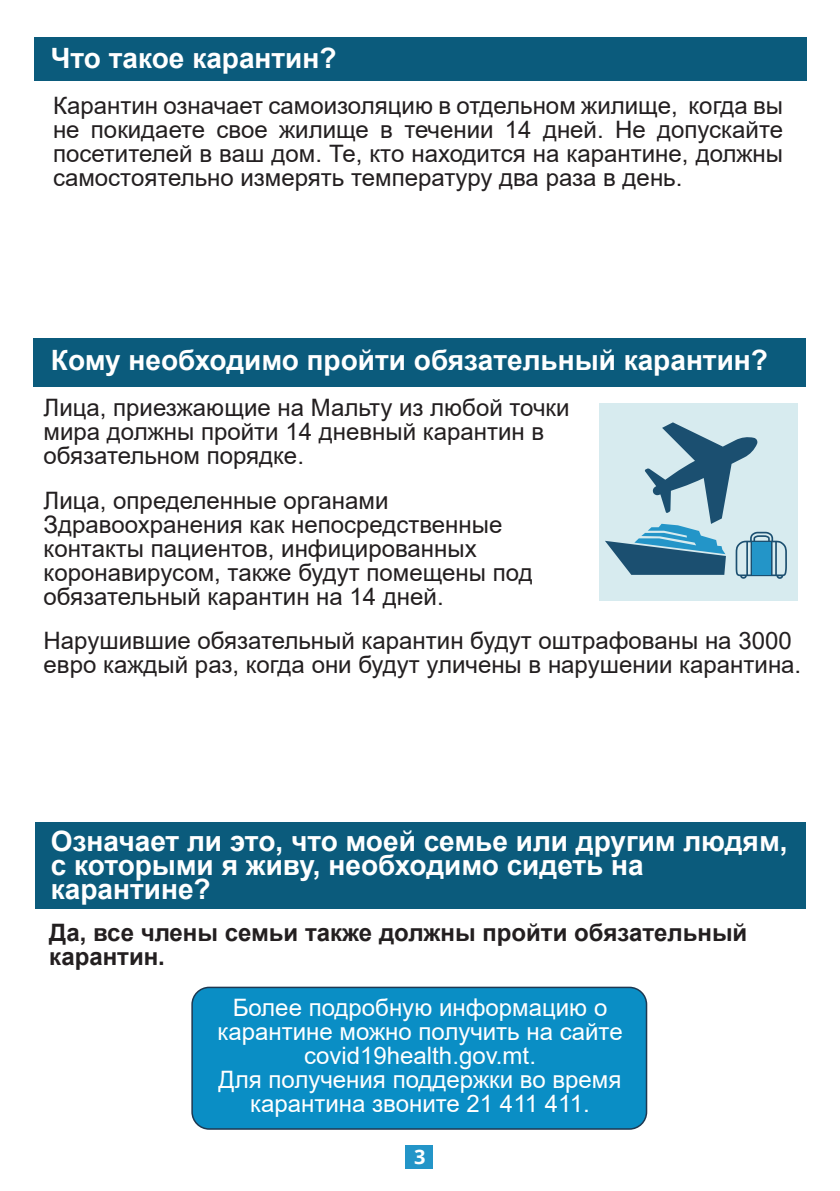
<style>
.page{position:relative;width:840px;height:1191px;background:#fff}
.page>*{position:absolute;margin:0;border:0;box-sizing:border-box;transform-origin:0 0}
.t1{font:700 28px/24px "Arial";color:#fff}
.t2{font:24px/24px "Arial";color:#231f20}
.t3{font:24px/24px "Arial";color:#fff;text-align:center}
.t4{font:700 24px/24px "Arial";color:#231f20}
.t5{font:700 20px "Open Sans";color:#fff}
</style>
<div class="page">
<div style="left:405px;top:1145px;width:27px;height:23px;background:#2395c8"></div>
<div style="left:34px;top:339px;width:772px;height:48px;background:#0b5b7c"></div>
<div style="left:599px;top:403px;width:198px;height:198px;background:#d7ebef"></div>
<svg style="left:605px;top:422px;width:181px;height:157px"></svg>
<div style="left:751px;top:542px;width:19px;height:32px;background:#2395c8"></div>
<div style="left:35px;top:37px;width:772px;height:44px;background:#0b5b7c"></div>
<div style="left:36px;top:822px;width:770px;height:86px;background:#0b5b7c"></div>
<div style="left:192px;top:987px;width:454px;height:142px;background:#0a8ec5;border-radius:17px"></div>
<div style="left:191px;top:986px;width:456px;height:143px;border:2px solid #1d3851;border-radius:17px"></div>
<p class="t1" style="left:51px;top:47px;width:287px">Что такое карантин?</p>
<p class="t2" style="left:53px;top:93px;width:731px;text-align:justify">Карантин означает самоизоляцию в отдельном жилище, когда вы не покидаете свое жилище в течении 14 дней. Не допускайте посетителей в ваш дом. Те, кто находится на карантине, должны самостоятельно измерять температуру два раза в день.</p>
<p class="t1" style="left:51px;top:349px;width:718px">Кому необходимо пройти обязательный карантин?</p>
<p class="t2" style="left:44px;top:396px;width:527px">Лица, приезжающие на Мальту из любой точки мира должны пройти 14 дневный карантин в обязательном порядке.</p>
<p class="t2" style="left:44px;top:488px;width:490px">Лица, определенные органами Здравоохранения как непосредственные контакты пациентов, инфицированных коронавирусом, также будут помещены под обязательный карантин на 14 дней.</p>
<p class="t2" style="left:44px;top:628px;width:758px">Нарушившие обязательный карантин будут оштрафованы на 3000 евро каждый раз, когда они будут уличены в нарушении карантина.</p>
<p class="t1" style="left:51px;top:829px;width:737px">Означает ли это, что моей семье или другим людям, с которыми я живу, необходимо сидеть на карантине?</p>
<p class="t4" style="left:49px;top:920px;width:699px">Да, все члены семьи также должны пройти обязательный карантин.</p>
<p class="t3" style="left:217px;top:995px;width:406px">Более подробную информацию о карантине можно получить на сайте covid19health.gov.mt.<br>Для получения поддержки во время карантина звоните 21 411 411.</p>
<p class="t5" style="left:414px;top:1142px;width:13px">3</p>
</div>
